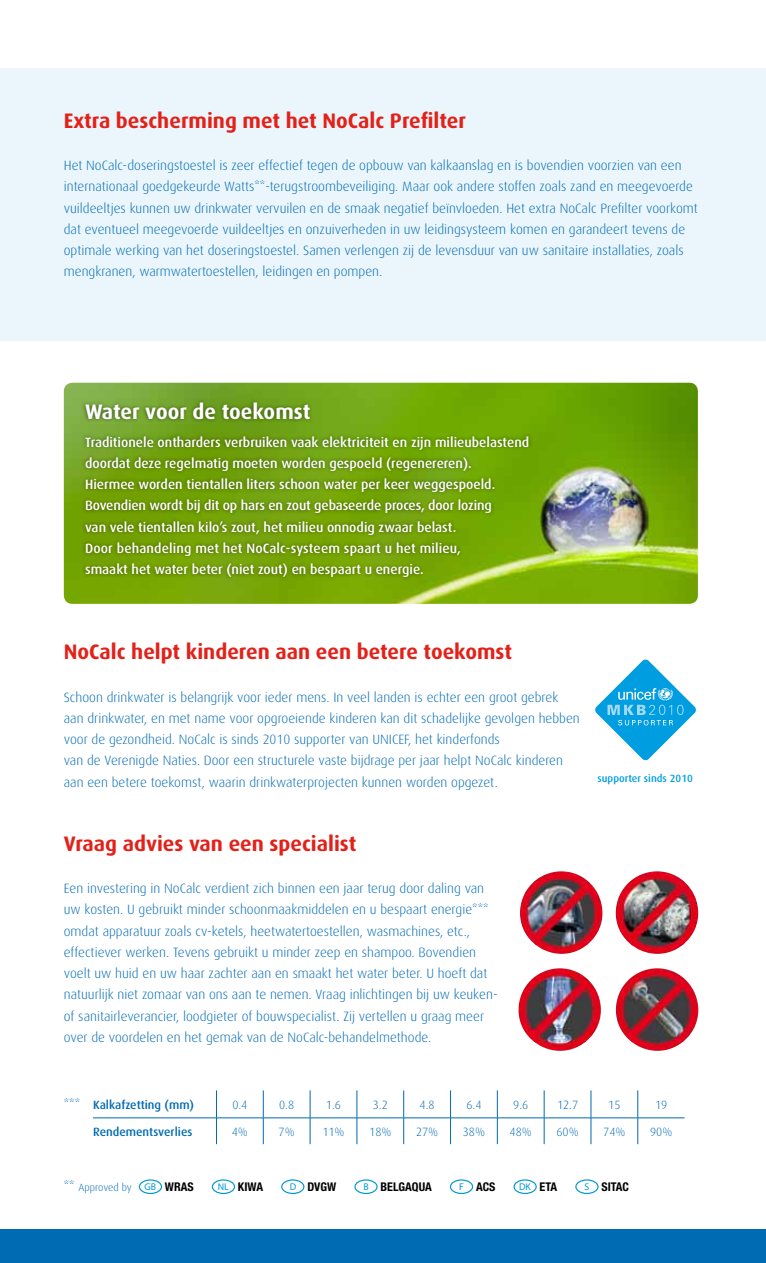
<style>
.page{position:relative;width:766px;height:1263px;background:#fff}
.page>*{position:absolute;margin:0;border:0;box-sizing:border-box;transform-origin:0 0}
.t1{font:700 21px "Dax";color:#e32119}
.t2{font:700 21px "Dax";color:#fff}
.t3{font:300 13.5px/21.3px "Dax";color:#006ab3}
.t4{font:500 13.5px/21.3px "Dax";color:#fff}
.t5{font:300 12px "Dax";color:#006ab3}
.t6{font:500 12px "Dax";color:#006ab3}
.t7{font:700 condensed 12px "Helvetica Neue LT Std";color:#000}
.t8{font:500 10.5px "Dax";color:#009ee0}
.t9{font:300 10.5px "Dax";letter-spacing:-.005em;color:#006ab3}
.s1{font-weight:300;font-size:13.5px}
.s2{font-size:13.5px}
.s3{font-family:"Myriad Pro";font-weight:400;font-size:9.75px;color:#0098d4}
.s4{font-family:"Helvetica Neue LT Std";font-weight:700;font-stretch:condensed;font-size:12px;color:#000}
.s5{font-family:"Myriad Pro";font-weight:400;font-stretch:normal;font-size:9.75px;color:#0098d4}
</style>
<div class="page">
<div style="left:0;top:1229px;width:765px;height:34px;background:#006ab3"></div>
<hr style="left:765px;top:617px;width:1px;height:646px;background:#ebf6fc">
<div style="left:0;top:68px;width:765px;height:272px;background:#ebf6fc"></div>
<img style="left:64px;top:383px;width:633px;height:221px">
<div style="left:81px;top:398px;width:451px;height:183px;background:#000;opacity:.5"></div>
<svg style="left:216px;top:1090px;width:1px;height:54px"></svg>
<svg style="left:263px;top:1090px;width:1px;height:54px"></svg>
<svg style="left:310px;top:1090px;width:1px;height:54px"></svg>
<svg style="left:356px;top:1090px;width:1px;height:54px"></svg>
<svg style="left:403px;top:1090px;width:1px;height:54px"></svg>
<svg style="left:450px;top:1090px;width:1px;height:54px"></svg>
<svg style="left:497px;top:1090px;width:1px;height:54px"></svg>
<svg style="left:543px;top:1090px;width:1px;height:54px"></svg>
<svg style="left:590px;top:1090px;width:1px;height:54px"></svg>
<svg style="left:637px;top:1090px;width:1px;height:54px"></svg>
<hr style="left:93px;top:1117px;width:123px;height:1px;background:#006ab3">
<hr style="left:216px;top:1117px;width:47px;height:1px;background:#006ab3">
<hr style="left:263px;top:1117px;width:47px;height:1px;background:#006ab3">
<hr style="left:310px;top:1117px;width:47px;height:1px;background:#006ab3">
<hr style="left:357px;top:1117px;width:46px;height:1px;background:#006ab3">
<hr style="left:403px;top:1117px;width:47px;height:1px;background:#006ab3">
<hr style="left:450px;top:1117px;width:47px;height:1px;background:#006ab3">
<hr style="left:497px;top:1117px;width:47px;height:1px;background:#006ab3">
<hr style="left:544px;top:1117px;width:46px;height:1px;background:#006ab3">
<hr style="left:590px;top:1117px;width:47px;height:1px;background:#006ab3">
<hr style="left:637px;top:1117px;width:47px;height:1px;background:#006ab3">
<svg style="left:595px;top:659px;width:101px;height:102px"></svg>
<div style="left:139px;top:1179px;width:23px;height:15px;border:1px solid #0098d4;border-radius:50%"></div>
<div style="left:212px;top:1179px;width:23px;height:15px;border:1px solid #0098d4;border-radius:50%"></div>
<div style="left:281px;top:1179px;width:23px;height:15px;border:1px solid #0098d4;border-radius:50%"></div>
<div style="left:354px;top:1179px;width:23px;height:15px;border:1px solid #0098d4;border-radius:50%"></div>
<div style="left:450px;top:1179px;width:23px;height:15px;border:1px solid #0098d4;border-radius:50%"></div>
<div style="left:513px;top:1179px;width:23px;height:15px;border:1px solid #0098d4;border-radius:50%"></div>
<div style="left:575px;top:1179px;width:23px;height:15px;border:1px solid #0098d4;border-radius:50%"></div>
<img style="left:615px;top:871px;width:83px;height:83px;border-radius:41px">
<img style="left:520px;top:871px;width:82px;height:83px;border-radius:41px">
<img style="left:615px;top:968px;width:83px;height:83px;border-radius:41px">
<img style="left:518px;top:968px;width:83px;height:83px;border-radius:41px">
<h1 class="t1" style="left:64px;top:108px;width:403px">Extra bescherming met het NoCalc Prefilter</h1>
<p class="t3" style="left:64px;top:155px;width:635px">Het NoCalc-doseringstoestel is zeer effectief tegen de opbouw van kalkaanslag en is bovendien voorzien van een internationaal goedgekeurde Watts**-terugstroombeveiliging. Maar ook andere stoffen zoals zand en meegevoerde vuildeeltjes kunnen uw drinkwater vervuilen en de smaak negatief beïnvloeden. Het extra NoCalc Prefilter voorkomt dat eventueel meegevoerde vuildeeltjes en onzuiverheden in uw leidingsysteem komen en garandeert tevens de optimale werking van het doseringstoestel. Samen verlengen zij de levensduur van uw sanitaire installaties, zoals mengkranen, warmwatertoestellen, leidingen en pompen.</p>
<h1 class="t2" style="left:85px;top:400px;width:227px">Water voor de toekomst</h1>
<p class="t4" style="left:85px;top:431px;width:445px">Traditionele ontharders verbruiken vaak elektriciteit en zijn milieubelastend doordat deze regelmatig moeten worden gespoeld (regenereren).<br>Hiermee worden tientallen liters schoon water per keer weggespoeld.<br>Bovendien wordt bij dit op hars en zout gebaseerde proces, door lozing<br>van vele tientallen kilo’s zout, het milieu onnodig zwaar belast.<br>Door behandeling met het NoCalc-systeem spaart u het milieu,<br>smaakt het water beter (niet zout) en bespaart u energie.</p>
<h1 class="t1" style="left:64px;top:640px;width:449px">NoCalc helpt kinderen aan een betere toekomst</h1>
<p class="t3" style="left:64px;top:686px;width:517px">Schoon drinkwater is belangrijk voor ieder mens. In veel landen is echter een groot gebrek aan drinkwater, en met name voor opgroeiende kinderen kan dit schadelijke gevolgen hebben voor de gezondheid. NoCalc is sinds 2010 supporter van UNICEF, het kinderfonds<br>van de Verenigde Naties. Door een structurele vaste bijdrage per jaar helpt NoCalc kinderen aan een betere toekomst, waarin drinkwaterprojecten kunnen worden opgezet.</p>
<h1 class="t1" style="left:64px;top:831px;width:294px">Vraag advies van een specialist</h1>
<p class="t3" style="left:64px;top:878px;width:435px">Een investering in NoCalc verdient zich binnen een jaar terug door daling van uw kosten. U gebruikt minder schoonmaakmiddelen en u bespaart energie*** omdat apparatuur zoals cv-ketels, heetwatertoestellen, wasmachines, etc., effectiever werken. Tevens gebruikt u minder zeep en shampoo. Bovendien voelt uw huid en uw haar zachter aan en smaakt het water beter. U hoeft dat natuurlijk niet zomaar van ons aan te nemen. Vraag inlichtingen bij uw keuken&shy;of sanitairleverancier, loodgieter of bouwspecialist. Zij vertellen u graag meer over de voordelen en het gemak van de NoCalc-behandelmethode.</p>
<p class="t8" style="left:597px;top:772px;width:97px">supporter sinds 2010</p>
<p class="t6" style="left:64px;top:1098px;width:132px"><span class="s1">***</span> Kalkafzetting (mm)</p>
<p class="t5" style="left:232px;top:1098px;width:17px">0.4</p>
<p class="t5" style="left:279px;top:1098px;width:17px">0.8</p>
<p class="t5" style="left:326px;top:1098px;width:17px">1.6</p>
<p class="t5" style="left:372px;top:1098px;width:17px">3.2</p>
<p class="t5" style="left:419px;top:1098px;width:17px">4.8</p>
<p class="t5" style="left:466px;top:1098px;width:17px">6.4</p>
<p class="t5" style="left:513px;top:1098px;width:17px">9.6</p>
<p class="t5" style="left:557px;top:1098px;width:23px">12.7</p>
<p class="t5" style="left:608px;top:1098px;width:14px">15</p>
<p class="t5" style="left:655px;top:1098px;width:14px">19</p>
<p class="t6" style="left:93px;top:1125px;width:101px">Rendementsverlies</p>
<p class="t5" style="left:232px;top:1125px;width:18px">4%</p>
<p class="t5" style="left:278px;top:1125px;width:18px">7%</p>
<p class="t5" style="left:322px;top:1125px;width:24px">11%</p>
<p class="t5" style="left:369px;top:1125px;width:24px">18%</p>
<p class="t5" style="left:416px;top:1125px;width:24px">27%</p>
<p class="t5" style="left:462px;top:1125px;width:24px">38%</p>
<p class="t5" style="left:509px;top:1125px;width:24px">48%</p>
<p class="t5" style="left:556px;top:1125px;width:24px">60%</p>
<p class="t5" style="left:603px;top:1125px;width:24px">74%</p>
<p class="t5" style="left:650px;top:1125px;width:24px">90%</p>
<p class="t9" style="left:64px;top:1182px;width:131px"><span class="s2">**</span> Approved by <span class="s3">GB</span> <span class="s4">WRAS</span></p>
<p class="t7" style="left:218px;top:1179px;width:47px"><span class="s5">NL</span> KIWA</p>
<p class="t7" style="left:289px;top:1179px;width:48px"><span class="s5">D</span> DVGW</p>
<p class="t7" style="left:363px;top:1179px;width:70px"><span class="s5">B</span> BELGAQUA</p>
<p class="t7" style="left:459px;top:1179px;width:38px"><span class="s5">F</span> ACS</p>
<p class="t7" style="left:519px;top:1179px;width:40px"><span class="s5">DK</span> ETA</p>
<p class="t7" style="left:584px;top:1179px;width:46px"><span class="s5">S</span> SITAC</p>
</div>
